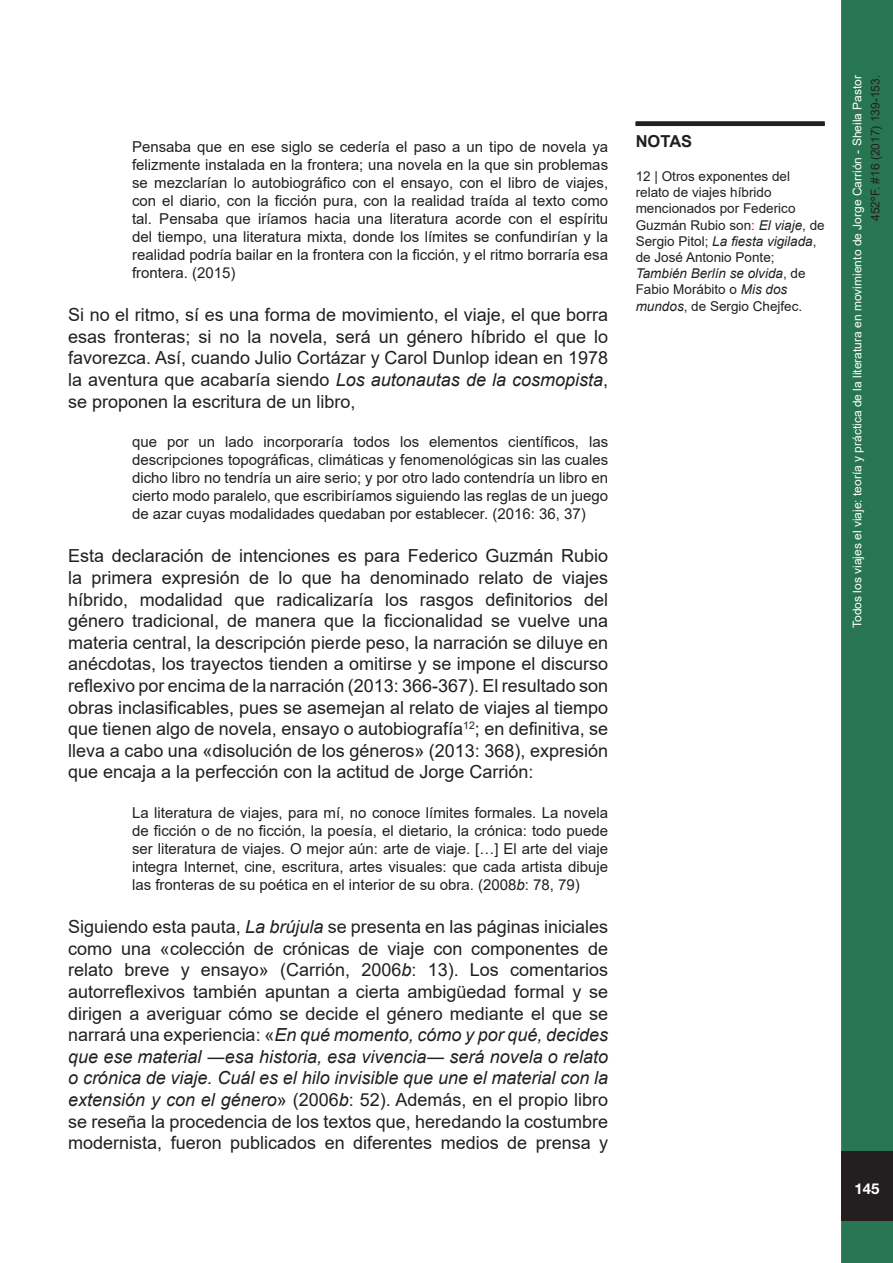
<style>
.page{position:relative;width:893px;height:1263px;background:#fff}
.page>*{position:absolute;margin:0;border:0;box-sizing:border-box;transform-origin:0 0}
.t1{font:18px/21.6px "Arial";color:#231f20;text-align:justify}
.Estilo_de_párrafo_1{font:700 16.5px "Arial";color:#231f20}
.t2{font:15px/18px "Arial";color:#231f20;text-align:justify}
.t3{font:700 15px "Helvetica Neue";color:#fff}
.Estilo_de_párrafo_1-2{font:13.5px/16.2px "Arial";color:#231f20}
.t4{font:12px "Arial";color:#fff}
.t5{font:12px "Arial";color:#231f20}
.s1{font-style:italic}
.s2{color:#f00}
</style>
<div class="page">
<div style="left:843px;top:2px;width:48px;height:1259px;background:#287651"></div>
<div style="left:841px;top:0;width:52px;height:1263px;border:3px solid #287651"></div>
<div style="left:841px;top:1151px;width:52px;height:70px;background:#231f20"></div>
<div style="left:636px;top:121px;width:189px;height:5px;background:#231f20"></div>
<p class="t2" style="left:132px;top:138px;width:478px">Pensaba que en ese siglo se cedería el paso a un tipo de novela ya felizmente instalada en la frontera; una novela en la que sin problemas se mezclarían lo autobiográfico con el ensayo, con el libro de viajes, con el diario, con la ficción pura, con la realidad traída al texto como tal. Pensaba que iríamos hacia una literatura acorde con el espíritu del tiempo, una literatura mixta, donde los límites se confundirían y la realidad podría bailar en la frontera con la ficción, y el ritmo borraría esa frontera. (2015)</p>
<p class="t1" style="left:68px;top:304px;width:541px">Si no el ritmo, sí es una forma de movimiento, el viaje, el que borra esas fronteras; si no la novela, será un género híbrido el que lo favorezca. Así, cuando Julio Cortázar y Carol Dunlop idean en 1978 la aventura que acabaría siendo <span class="s1">Los autonautas de la cosmopista</span>, se proponen la escritura de un libro,</p>
<p class="t2" style="left:132px;top:433px;width:478px">que por un lado incorporaría todos los elementos científicos, las descripciones topográficas, climáticas y fenomenológicas sin las cuales dicho libro no tendría un aire serio; y por otro lado contendría un libro en cierto modo paralelo, que escribiríamos siguiendo las reglas de un juego de azar cuyas modalidades quedaban por establecer. (2016: 36, 37)</p>
<p class="t1" style="left:68px;top:545px;width:541px">Esta declaración de intenciones es para Federico Guzmán Rubio la primera expresión de lo que ha denominado relato de viajes híbrido, modalidad que radicalizaría los rasgos definitorios del género tradicional, de manera que la ficcionalidad se vuelve una materia central, la descripción pierde peso, la narración se diluye en anécdotas, los trayectos tienden a omitirse y se impone el discurso reflexivo por encima de la narración (2013: 366-367). El resultado son obras inclasificables, pues se asemejan al relato de viajes al tiempo que tienen algo de novela, ensayo o autobiografía<sup>12</sup>; en definitiva, se lleva a cabo una «disolución de los géneros» (2013: 368), expresión que encaja a la perfección con la actitud de Jorge Carrión:</p>
<p class="t2" style="left:132px;top:804px;width:478px">La literatura de viajes, para mí, no conoce límites formales. La novela de ficción o de no ficción, la poesía, el dietario, la crónica: todo puede ser literatura de viajes. O mejor aún: arte de viaje. […] El arte del viaje integra Internet, cine, escritura, artes visuales: que cada artista dibuje las fronteras de su poética en el interior de su obra. (2008<span class="s1">b</span>: 78, 79)</p>
<p class="t1" style="left:68px;top:916px;width:541px">Siguiendo esta pauta, <span class="s1">La brújula</span> se presenta en las páginas iniciales como una «colección de crónicas de viaje con componentes de relato breve y ensayo» (Carrión, 2006<span class="s1">b</span>: 13). Los comentarios autorreflexivos también apuntan a cierta ambigüedad formal y se dirigen a averiguar cómo se decide el género mediante el que se narrará una experiencia: «<span class="s1">En qué momento, cómo y por qué, decides que ese material ―esa historia, esa vivencia― será novela o relato o crónica de viaje. Cuál es el hilo invisible que une el material con la extensión y con el género</span>» (2006<span class="s1">b</span>: 52). Además, en el propio libro se reseña la procedencia de los textos que, heredando la costumbre modernista, fueron publicados en diferentes medios de prensa y</p>
<p class="Estilo_de_párrafo_1" style="left:636px;top:129px;width:58px">NOTAS</p>
<p class="Estilo_de_párrafo_1-2" style="left:636px;top:168px;width:190px">12 | Otros exponentes del relato de viajes híbrido mencionados por Federico<br>Guzmán Rubio son<span class="s2">:</span> <span class="s1">El viaje</span>, de<br>Sergio Pitol; <span class="s1">La fiesta vigilada</span>, de José Antonio Ponte;<br><span class="s1">También Berlín se olvida</span>, de<br>Fabio Morábito o <span class="s1">Mis dos mundos</span>, de Sergio Chejfec.</p>
<p class="t4" style="left:849px;top:628px;width:555px;rotate:-90deg">Todos los viajes el viaje: teoría y práctica de la literatura en movimiento de Jorge Carrión - Sheila Pastor</p>
<p class="t5" style="left:867px;top:221px;width:147px;rotate:-90deg">452ºF. #16 (2017) 139-153.</p>
<p class="t3" style="left:854px;top:1179px;width:27px">145</p>
</div>
